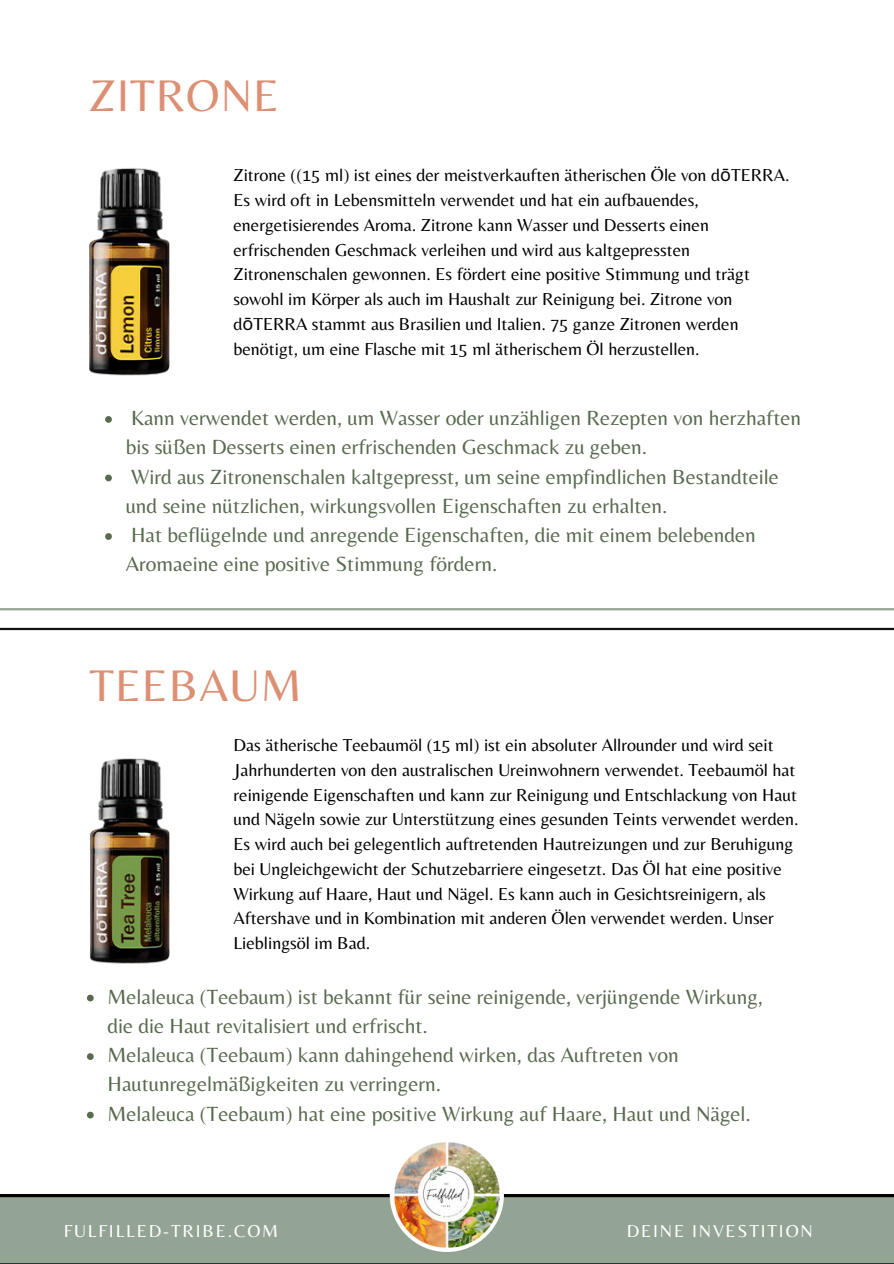
<style>
.page{position:relative;width:894px;height:1264px;background:#fff}
.page>*{position:absolute;margin:0;border:0;box-sizing:border-box;transform-origin:0 0}
.t1{font:46.05px "Belleza";letter-spacing:.02em;color:#dd8f73}
.t2{font:21.3px/29.2px "Belleza";color:#596a4f}
.t3{font:18px/24.8px "Belleza";color:#000}
.t4{font:18px "Belleza";letter-spacing:.1em;color:#fff}
.s1{font-family:"Noto Sans"}
</style>
<div class="page">
<hr style="left:0;top:608px;width:893px;height:2px;background:#93a495">
<hr style="left:0;top:628px;width:893px;height:2px;background:#131313">
<div style="left:0;top:1194px;width:893px;height:69px;background:#93a495"></div>
<div style="left:389px;top:1137px;width:115px;height:114px;background:#fff;border-radius:50%"></div>
<img style="left:393px;top:1142px;width:107px;height:106px">
<img style="left:89px;top:168px;width:80px;height:208px">
<svg style="left:105px;top:416px;width:7px;height:7px"></svg>
<svg style="left:105px;top:474px;width:7px;height:7px"></svg>
<svg style="left:105px;top:533px;width:7px;height:7px"></svg>
<svg style="left:87px;top:994px;width:7px;height:7px"></svg>
<svg style="left:87px;top:1053px;width:7px;height:6px"></svg>
<svg style="left:87px;top:1111px;width:7px;height:7px"></svg>
<img style="left:90px;top:758px;width:79px;height:206px">
<h1 class="t1" style="left:89px;top:68px;width:191px">ZITRONE</h1>
<p class="t3" style="left:233px;top:163px;width:557px">Zitrone ((15 ml) ist eines der meistverkauften ätherischen Öle von d<span class="s1">ō</span>TERRA.<br>Es wird oft in Lebensmitteln verwendet und hat ein aufbauendes, energetisierendes Aroma. Zitrone kann Wasser und Desserts einen erfrischenden Geschmack verleihen und wird aus kaltgepressten Zitronenschalen gewonnen. Es fördert eine positive Stimmung und trägt sowohl im Körper als auch im Haushalt zur Reinigung bei. Zitrone von d<span class="s1">ō</span>TERRA stammt aus Brasilien und Italien. 75 ganze Zitronen werden benötigt, um eine Flasche mit 15 ml ätherischem Öl herzustellen.</p>
<p class="t2" style="left:126px;top:403px;width:676px">Kann verwendet werden, um Wasser oder unzähligen Rezepten von herzhaften bis süßen Desserts einen erfrischenden Geschmack zu geben.<br>Wird aus Zitronenschalen kaltgepresst, um seine empfindlichen Bestandteile und seine nützlichen, wirkungsvollen Eigenschaften zu erhalten.<br>Hat beflügelnde und anregende Eigenschaften, die mit einem belebenden Aromaeine eine positive Stimmung fördern.</p>
<h1 class="t1" style="left:89px;top:658px;width:214px">TEEBAUM</h1>
<p class="t3" style="left:233px;top:732px;width:566px">Das ätherische Teebaumöl (15 ml) ist ein absoluter Allrounder und wird seit Jahrhunderten von den australischen Ureinwohnern verwendet. Teebaumöl hat reinigende Eigenschaften und kann zur Reinigung und Entschlackung von Haut und Nägeln sowie zur Unterstützung eines gesunden Teints verwendet werden.<br>Es wird auch bei gelegentlich auftretenden Hautreizungen und zur Beruhigung bei Ungleichgewicht der Schutzebarriere eingesetzt. Das Öl hat eine positive Wirkung auf Haare, Haut und Nägel. Es kann auch in Gesichtsreinigern, als Aftershave und in Kombination mit anderen Ölen verwendet werden. Unser Lieblingsöl im Bad.</p>
<p class="t2" style="left:107px;top:981px;width:656px">Melaleuca (Teebaum) ist bekannt für seine reinigende, verjüngende Wirkung, die die Haut revitalisiert und erfrischt.<br>Melaleuca (Teebaum) kann dahingehend wirken, das Auftreten von Hautunregelmäßigkeiten zu verringern.<br>Melaleuca (Teebaum) hat eine positive Wirkung auf Haare, Haut und Nägel.</p>
<p class="t4" style="left:64px;top:1219px;width:146px">OLIV A WILSON</p>
<p class="t4" style="left:700px;top:1219px;width:114px">WORKBO K</p>
<p class="t4" style="left:64px;top:1220px;width:216px">FULFILLED-TRIBE.COM</p>
<p class="t4" style="left:626px;top:1220px;width:187px">DEINE INVESTITION</p>
</div>
